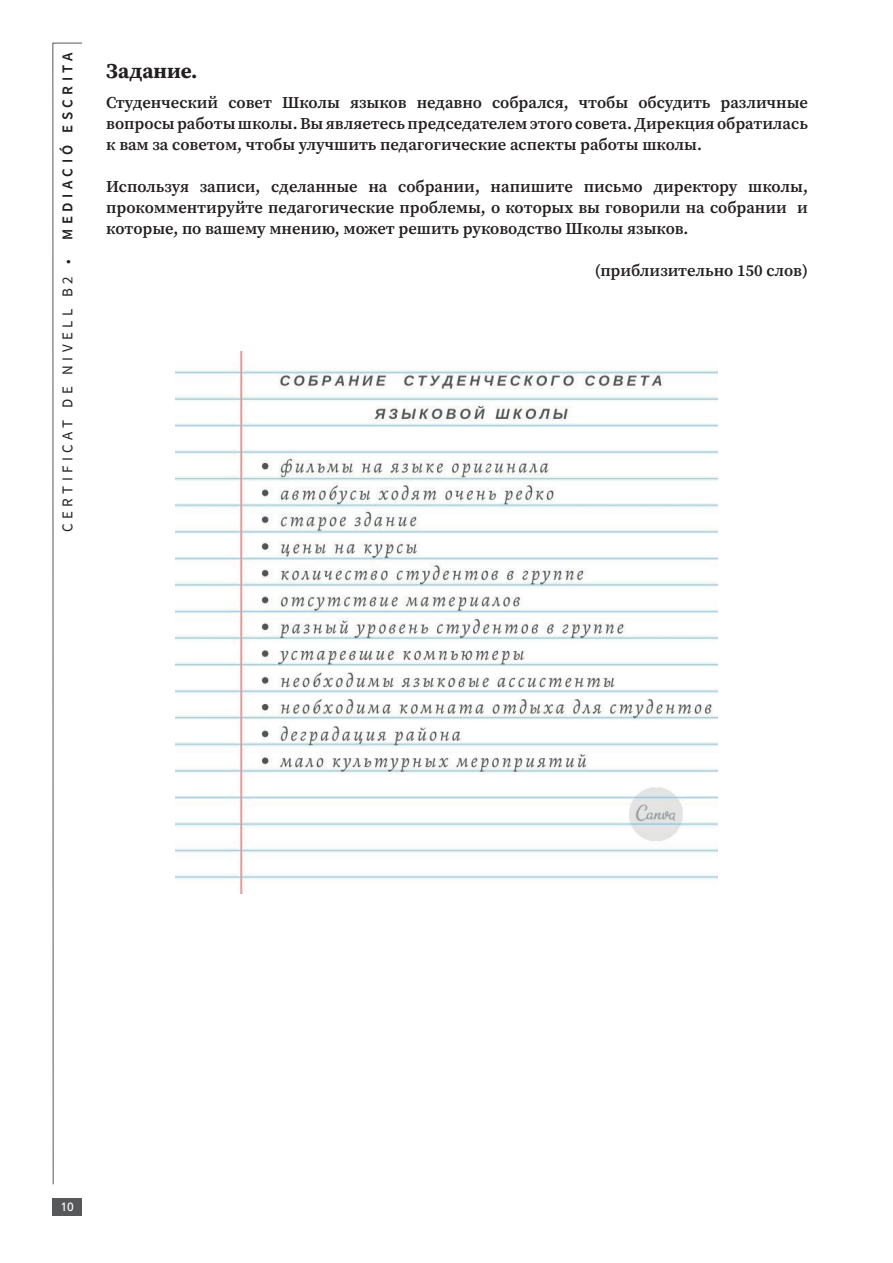
<style>
.page{position:relative;width:893px;height:1263px;background:#fff}
.page>*{position:absolute;margin:0;border:0;box-sizing:border-box;transform-origin:0 0}
.t1{font:700 21px "Source Serif Pro";color:#231f20}
.t2{font:600 16.5px/21px "Source Serif Pro";color:#231f20;text-align:justify}
.t3{font:15px "Source Sans Pro";letter-spacing:.295em;color:#231f20}
.t4{font:600 15px "Source Sans Pro";letter-spacing:.295em;color:#231f20}
.t5{font:12px "Frutiger LT Std";color:#fff}
</style>
<div class="page">
<svg style="left:52px;top:43px;width:30px;height:1142px"></svg>
<div style="left:52px;top:1198px;width:30px;height:18px;background:#57585a"></div>
<img style="left:175px;top:351px;width:543px;height:543px">
<p class="t4" style="left:58px;top:240px;width:189px;rotate:-90deg">MEDIACIÓ ESCRITA</p>
<p class="t1" style="left:106px;top:57px;width:93px">Задание.</p>
<p class="t2" style="left:106px;top:91px;width:703px">Студенческий совет Школы языков недавно собрался, чтобы обсудить различные вопросы работы школы. Вы являетесь председателем этого совета. Дирекция обратилась к вам за советом, чтобы улучшить педагогические аспекты работы школы.</p>
<p class="t2" style="left:106px;top:175px;width:703px">Используя записи, сделанные на собрании, напишите письмо директору школы, прокомментируйте педагогические проблемы, о которых вы говорили на собрании и которые, по вашему мнению, может решить руководство Школы языков.</p>
<p class="t2" style="left:595px;top:259px;width:215px">(приблизительно 150 слов)</p>
<p class="t3" style="left:58px;top:532px;width:274px;rotate:-90deg">CERTIFICAT DE NIVELL B2 •</p>
<p class="t5" style="left:61px;top:1200px;width:15px">10</p>
</div>
